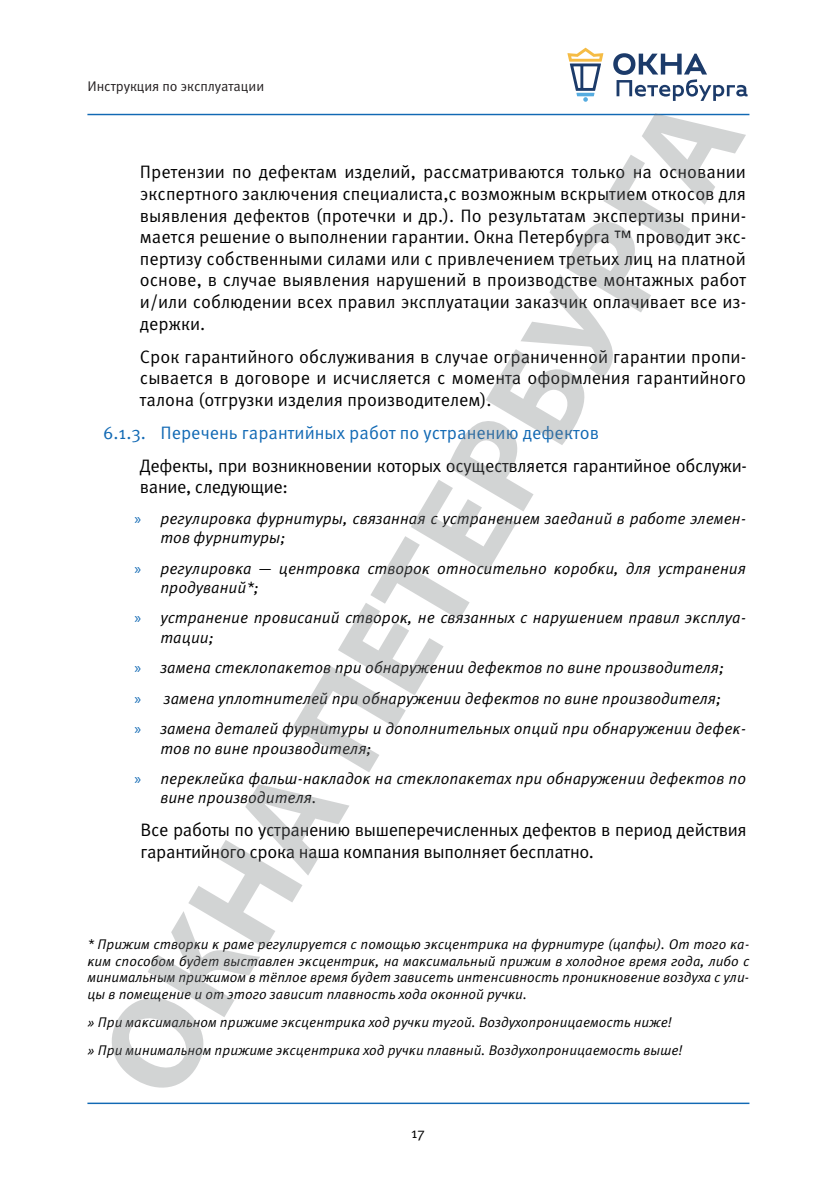
<style>
.page{position:relative;width:840px;height:1191px;background:#fff}
.page>*{position:absolute;margin:0;border:0;box-sizing:border-box;transform-origin:0 0}
.t1{font:18px/21.6px "Meta Pro";letter-spacing:-.015em;color:#000001;text-align:justify}
.t2{font:18px "Meta Pro";color:#1169b4}
.t3{font:italic 16px/19.2px "Meta Pro";color:#000001}
.t4{font:14.6px "Meta Pro";color:#000001}
.t5{font:italic 14px/16.8px "Meta Pro";color:#000001;text-align:justify}
.t6{font:14px "Meta Pro";letter-spacing:-.01em;color:#231f20}
.s1{font-family:"Myriad Pro";font-style:normal;color:#1169b4}
</style>
<div class="page">
<hr style="left:87px;top:114px;width:662px;height:1px;background:#1169b4">
<hr style="left:87px;top:1102px;width:662px;height:2px;background:#1169b4">
<svg style="left:112px;top:784px;width:237px;height:303px"></svg>
<svg style="left:292px;top:113px;width:453px;height:659px"></svg>
<hr style="left:576px;top:93px;width:18px;height:3px;background:#56ace0">
<svg style="left:583px;top:97px;width:4px;height:5px"></svg>
<svg style="left:567px;top:48px;width:36px;height:43px"></svg>
<svg style="left:613px;top:53px;width:134px;height:48px"></svg>
<p class="t6" style="left:87px;top:77px;width:178px">Инструкция по эксплуатации</p>
<p class="t1" style="left:140px;top:162px;width:607px">Претензии по дефектам изделий, рассматриваются только на основании экспертного заключения специалиста,с возможным вскрытием откосов для выявления дефектов (протечки и др.). По результатам экспертизы прини&shy;мается решение о выполнении гарантии. Окна Петербурга ™ проводит экс&shy;пертизу собственными силами или с привлечением третьих лиц на платной основе, в случае выявления нарушений в производстве монтажных работ и/или соблюдении всех правил эксплуатации заказчик оплачивает все из&shy;держки.</p>
<p class="t1" style="left:140px;top:346px;width:607px">Срок гарантийного обслуживания в случае ограниченной гарантии пропи&shy;сывается в договоре и исчисляется с момента оформления гарантийного талона (отгрузки изделия производителем).</p>
<p class="t2" style="left:103px;top:421px;width:497px">6.1.3. Перечень гарантийных работ по устранению дефектов</p>
<p class="t1" style="left:140px;top:455px;width:608px">Дефекты, при возникновении которых осуществляется гарантийное обслужи&shy;вание, следующие:</p>
<p class="t3" style="left:160px;top:509px;width:587px;text-indent:-26px"><span class="s1">»</span> регулировка фурнитуры, связанная с устранением заеданий в работе элемен&shy;тов фурнитуры;</p>
<p class="t3" style="left:160px;top:559px;width:587px;text-indent:-26px"><span class="s1">»</span> регулировка — центровка створок относительно коробки, для устранения продуваний*;</p>
<p class="t3" style="left:160px;top:609px;width:587px;text-indent:-26px"><span class="s1">»</span> устранение провисаний створок, не связанных с нарушением правил эксплуа&shy;тации;</p>
<p class="t3" style="left:134px;top:653px;width:613px;line-height:30.6px"><span class="s1">»</span> замена стеклопакетов при обнаружении дефектов по вине производителя;<br><span class="s1">»</span> замена уплотнителей при обнаружении дефектов по вине производителя;<br><span class="s1">»</span> замена деталей фурнитуры и дополнительных опций при обнаружении дефек-</p>
<p class="t3" style="left:134px;top:733px;width:613px;line-height:30.6px;text-indent:26px">тов по вине производителя;<br><span class="s1">»</span> переклейка фальш-накладок на стеклопакетах при обнаружении дефектов по</p>
<p class="t3" style="left:160px;top:789px;width:158px">вине производителя.</p>
<p class="t1" style="left:140px;top:819px;width:607px">Все работы по устранению вышеперечисленных дефектов в период действия гарантийного срока наша компания выполняет бесплатно.</p>
<p class="t5" style="left:87px;top:936px;width:663px">* Прижим створки к раме регулируется с помощью эксцентрика на фурнитуре (цапфы). От того ка&shy;ким способом будет выставлен эксцентрик, на максимальный прижим в холодное время года, либо с минимальным прижимом в тёплое время будет зависеть интенсивность проникновение воздуха с ули&shy;цы в помещение и от этого зависит плавность хода оконной ручки.</p>
<p class="t5" style="left:87px;top:1009px;width:596px;line-height:28.2px">» При максимальном прижиме эксцентрика ход ручки тугой. Воздухопроницаемость ниже!<br>» При минимальном прижиме эксцентрика ход ручки плавный. Воздухопроницаемость выше!</p>
<p class="t4" style="left:411px;top:1123px;width:15px">17</p>
</div>
